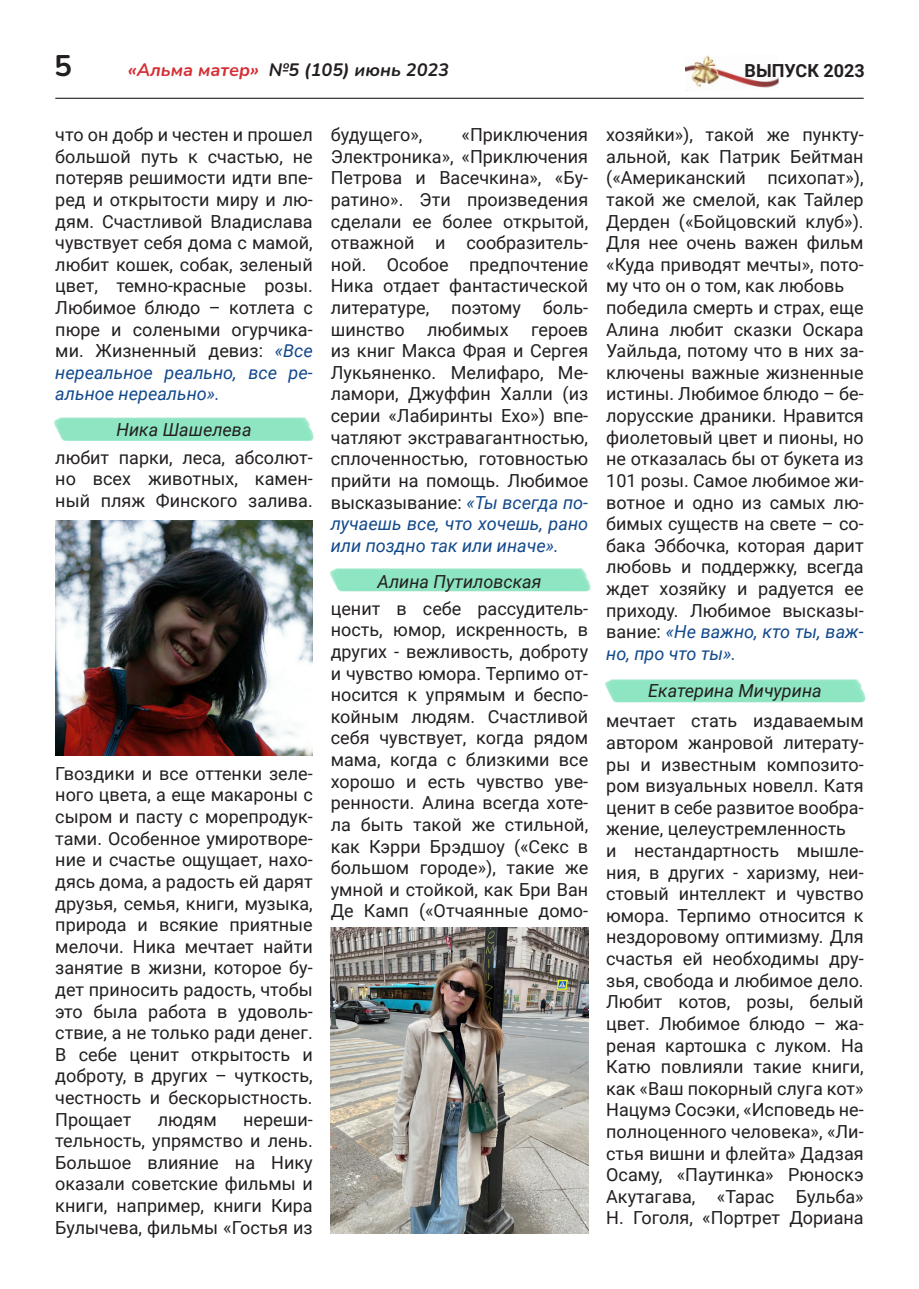
<style>
.page{position:relative;width:919px;height:1289px;background:#fff}
.page>*{position:absolute;margin:0;border:0;box-sizing:border-box;transform-origin:0 0}
.t1{font:700 29.7px "Nunito";color:#231f20}
.t2{font:18px/21.6px "Roboto";color:#231f20;text-align:justify}
.t3{font:italic 18px "Roboto";color:#231f20}
.t4{font:italic 700 18px "Nunito";color:#231f20}
.t5{font:italic 700 18px "Nunito";color:#d52f35}
.t6{font:700 18px "Roboto";color:#231f20}
.s1{font-style:italic;color:#12498b}
</style>
<div class="page">
<img style="left:54px;top:417px;width:260px;height:24px">
<img style="left:330px;top:568px;width:261px;height:24px">
<img style="left:605px;top:679px;width:261px;height:24px">
<img style="left:685px;top:55px;width:93px;height:36px">
<hr style="left:55px;top:98px;width:808px;height:1px;background:#231f20">
<img style="left:55px;top:520px;width:258px;height:235px">
<img style="left:331px;top:927px;width:257px;height:306px">
<p class="t1" style="left:54px;top:46px;width:19px">5</p>
<p class="t5" style="left:128px;top:57px;width:133px">«Альма матер»</p>
<p class="t4" style="left:269px;top:57px;width:182px">№5 (105) июнь 2023</p>
<p class="t6" style="left:744px;top:58px;width:122px">ВЫПУСК 2023</p>
<p class="t2" style="left:55px;top:123px;width:259px">что он добр и честен и прошел большой путь к счастью, не потеряв решимости идти впе&shy;ред и открытости миру и лю&shy;дям. Счастливой Владислава чувствует себя дома с мамой, любит кошек, собак, зеленый цвет, темно-красные розы.<br>Любимое блюдо – котлета с пюре и солеными огурчика&shy;ми. Жизненный девиз: <span class="s1">«Все нереальное реально, все ре&shy;альное нереально».</span></p>
<p class="t3" style="left:116px;top:417px;width:137px">Ника Шашелева</p>
<p class="t2" style="left:55px;top:445px;width:259px">любит парки, леса, абсолют&shy;но всех животных, камен&shy;ный пляж Финского залива.</p>
<p class="t2" style="left:55px;top:762px;width:259px">Гвоздики и все оттенки зеле&shy;ного цвета, а еще макароны с сыром и пасту с морепродук&shy;тами. Особенное умиротворе&shy;ние и счастье ощущает, нахо&shy;дясь дома, а радость ей дарят друзья, семья, книги, музыка, природа и всякие приятные мелочи. Ника мечтает найти занятие в жизни, которое бу&shy;дет приносить радость, чтобы это была работа в удоволь&shy;ствие, а не только ради денег.<br>В себе ценит открытость и доброту, в других – чуткость, честность и бескорыстность.<br>Прощает</p>
<p class="t2" style="left:55px;top:1107px;width:259px;text-indent:188px">нереши&shy;тельность, упрямство и лень.<br>Большое влияние на Нику оказали советские фильмы и книги, например, книги Кира Булычева, фильмы «Гостья из</p>
<p class="t2" style="left:158px;top:1107px;width:61px">людям</p>
<p class="t2" style="left:331px;top:123px;width:93px">будущего»,</p>
<p class="t2" style="left:331px;top:123px;width:259px;text-indent:131px">«Приключения Электроника», «Приключения Петрова и Васечкина», «Бу&shy;ратино». Эти произведения сделали ее более открытой, отважной и сообразитель&shy;ной. Особое предпочтение Ника отдает фантастической литературе, поэтому боль&shy;шинство любимых героев из книг Макса Фрая и Сергея Лукьяненко. Мелифаро, Ме&shy;ламори, Джуффин Халли (из серии «Лабиринты Ехо») впе&shy;чатляют экстравагантностью, сплоченностью, готовностью прийти на помощь. Любимое высказывание: <span class="s1">«Ты всегда по&shy;лучаешь все, что хочешь, рано или поздно так или иначе».</span></p>
<p class="t3" style="left:377px;top:568px;width:165px">Алина Путиловская</p>
<p class="t2" style="left:331px;top:597px;width:259px">ценит в себе рассудитель&shy;ность, юмор, искренность, в других - вежливость, доброту и чувство юмора. Терпимо от&shy;носится к упрямым и беспо&shy;койным людям. Счастливой себя чувствует, когда рядом мама, когда с близкими все хорошо и есть чувство уве&shy;ренности. Алина всегда хоте&shy;ла быть такой же стильной, как Кэрри Брэдшоу («Секс в большом городе»), такие же умной и стойкой, как Бри Ван Де Камп («Отчаянные домо-</p>
<p class="t2" style="left:606px;top:123px;width:259px">хозяйки»), такой же пункту&shy;альной, как Патрик Бейтман («Американский психопат»), такой же смелой, как Тайлер Дерден («Бойцовский клуб»).<br>Для нее очень важен фильм «Куда приводят мечты», пото&shy;му что он о том, как любовь</p>
<p class="t2" style="left:606px;top:296px;width:259px">победила смерть и страх, еще Алина любит сказки Оскара Уайльда, потому что в них за&shy;ключены важные жизненные истины. Любимое блюдо – бе&shy;лорусские драники. Нравится фиолетовый цвет и пионы, но не отказалась бы от букета из 101 розы. Самое любимое жи&shy;вотное и одно из самых лю&shy;бимых существ на свете – со&shy;бака Эббочка, которая дарит любовь и поддержку, всегда ждет хозяйку и радуется ее приходу. Любимое высказы&shy;вание: <span class="s1">«Не важно, кто ты, важ&shy;но, про что ты».</span></p>
<p class="t3" style="left:648px;top:678px;width:175px">Екатерина Мичурина</p>
<p class="t2" style="left:606px;top:709px;width:259px">мечтает стать издаваемым автором жанровой литерату&shy;ры и известным композито&shy;ром визуальных новелл. Катя ценит в себе развитое вообра&shy;жение, целеустремленность</p>
<p class="t2" style="left:606px;top:839px;width:259px">и нестандартность мышле&shy;ния, в других - харизму, неи&shy;стовый интеллект и чувство юмора. Терпимо относится к нездоровому оптимизму. Для счастья ей необходимы дру&shy;зья, свобода и любимое дело.<br>Любит котов, розы, белый цвет. Любимое блюдо – жа&shy;реная картошка с луком. На Катю повлияли такие книги, как «Ваш покорный слуга кот» Нацумэ Сосэки, «Исповедь не&shy;полноценного человека», «Ли&shy;стья вишни и флейта» Дадзая Осаму, «Паутинка» Рюноскэ Акутагава, «Тарас Бульба» Н. Гоголя, «Портрет Дориана</p>
</div>
